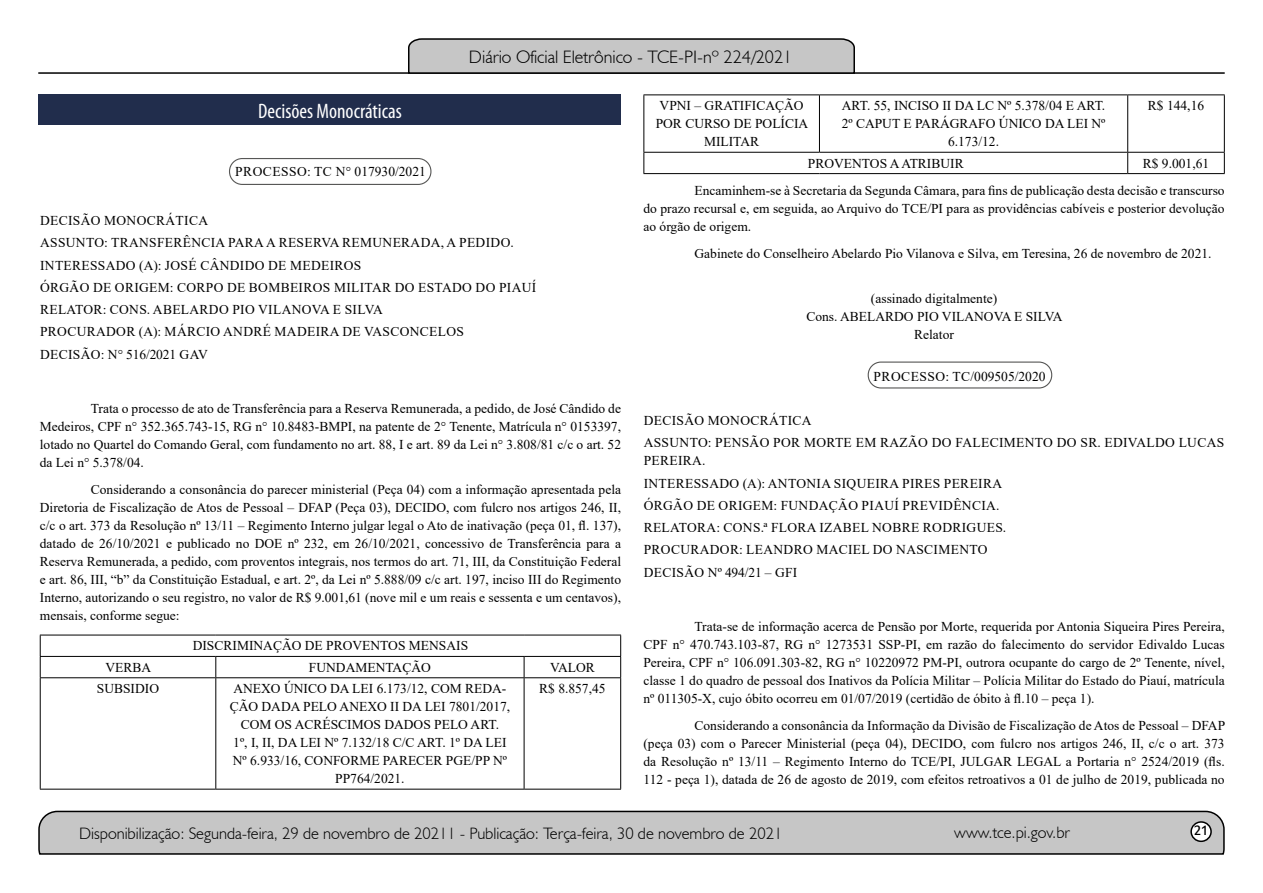
<style>
.page{position:relative;width:1263px;height:893px;background:#fff}
.page>*{position:absolute;margin:0;border:0;box-sizing:border-box;transform-origin:0 0}
.t1{font:condensed 21px "Myriad Pro";color:#fff}
.t2{font:300 18px "Humanist 521 BT";color:#000}
.t3{font:300 16.5px "Humanist 521 BT";color:#000}
.t4{font:15px "Estrangelo Edessa";color:#000}
.t5{font:13.5px/18px "Times New Roman";color:#000;text-align:justify}
.t6{font:13.5px/22.2px "Times New Roman";letter-spacing:.025em;color:#000}
.t7{font:13.5px "Times New Roman";letter-spacing:.02em;color:#000}
</style>
<div class="page">
<svg style="left:38px;top:810px;width:1187px;height:45px;background:#b9b9b9"></svg>
<div style="left:1191px;top:822px;width:20px;height:19px;background:#fff;border-radius:50%"></div>
<div style="left:1190px;top:821px;width:22px;height:21px;border:2px solid #000;border-radius:50%"></div>
<hr style="left:38px;top:72px;width:1187px;height:2px;background:#000">
<svg style="left:407px;top:38px;width:449px;height:36px;background:#b4b4b4"></svg>
<div style="left:39px;top:94px;width:582px;height:31px;background:#212d4c"></div>
<svg style="left:40px;top:636px;width:1px;height:41px"></svg>
<hr style="left:40px;top:678px;width:1px;height:111px;background:#000">
<hr style="left:40px;top:635px;width:176px;height:1px;background:#000">
<hr style="left:216px;top:635px;width:308px;height:1px;background:#000">
<hr style="left:524px;top:635px;width:97px;height:1px;background:#000">
<svg style="left:215px;top:657px;width:1px;height:20px"></svg>
<svg style="left:524px;top:657px;width:1px;height:20px"></svg>
<svg style="left:620px;top:635px;width:1px;height:42px"></svg>
<hr style="left:215px;top:678px;width:1px;height:111px;background:#000">
<hr style="left:524px;top:678px;width:1px;height:111px;background:#000">
<hr style="left:620px;top:678px;width:1px;height:111px;background:#000">
<hr style="left:40px;top:656px;width:176px;height:1px;background:#000">
<hr style="left:216px;top:656px;width:308px;height:1px;background:#000">
<hr style="left:524px;top:656px;width:97px;height:1px;background:#000">
<hr style="left:40px;top:677px;width:176px;height:1px;background:#000">
<hr style="left:216px;top:677px;width:308px;height:1px;background:#000">
<hr style="left:524px;top:677px;width:97px;height:1px;background:#000">
<hr style="left:40px;top:789px;width:176px;height:1px;background:#000">
<hr style="left:216px;top:789px;width:308px;height:1px;background:#000">
<hr style="left:524px;top:789px;width:97px;height:1px;background:#000">
<div style="left:229px;top:158px;width:202px;height:27px;border:1px solid #575756;border-radius:13px"></div>
<hr style="left:643px;top:95px;width:1px;height:57px;background:#000">
<svg style="left:643px;top:153px;width:1px;height:20px"></svg>
<hr style="left:819px;top:95px;width:1px;height:57px;background:#000">
<hr style="left:1127px;top:95px;width:1px;height:57px;background:#000">
<hr style="left:1224px;top:95px;width:1px;height:57px;background:#000">
<hr style="left:643px;top:95px;width:176px;height:1px;background:#000">
<hr style="left:819px;top:95px;width:309px;height:1px;background:#000">
<hr style="left:1128px;top:95px;width:97px;height:1px;background:#000">
<hr style="left:643px;top:152px;width:176px;height:1px;background:#000">
<hr style="left:819px;top:152px;width:309px;height:1px;background:#000">
<hr style="left:643px;top:173px;width:176px;height:1px;background:#000">
<hr style="left:819px;top:173px;width:309px;height:1px;background:#000">
<hr style="left:1128px;top:152px;width:97px;height:1px;background:#000">
<hr style="left:1128px;top:173px;width:97px;height:1px;background:#000">
<svg style="left:1127px;top:153px;width:1px;height:20px"></svg>
<svg style="left:1224px;top:153px;width:1px;height:20px"></svg>
<div style="left:868px;top:362px;width:184px;height:27px;border:1px solid #575756;border-radius:13px"></div>
<h2 class="t2" style="left:469px;top:46px;width:325px">Diário Oficial Eletrônico - TCE-PI-nº 224/2021</h2>
<h1 class="t1" style="left:258px;top:98px;width:145px">Decisões Monocráticas</h1>
<p class="t5" style="left:235px;top:162px;width:192px">PROCESSO: TC N° 017930/2021</p>
<p class="t6" style="left:40px;top:209px;width:498px">DECISÃO MONOCRÁTICA<br>ASSUNTO: TRANSFERÊNCIA PARA A RESERVA REMUNERADA, A PEDIDO.<br>INTERESSADO (A): JOSÉ CÂNDIDO DE MEDEIROS<br>ÓRGÃO DE ORIGEM: CORPO DE BOMBEIROS MILITAR DO ESTADO DO PIAUÍ RELATOR: CONS. ABELARDO PIO VILANOVA E SILVA<br>PROCURADOR (A): MÁRCIO ANDRÉ MADEIRA DE VASCONCELOS<br>DECISÃO: N° 516/2021 GAV</p>
<p class="t5" style="left:40px;top:399px;width:583px;text-indent:51px">Trata o processo de ato de Transferência para a Reserva Remunerada, a pedido, de José Cândido de Medeiros, CPF n° 352.365.743-15, RG n° 10.8483-BMPI, na patente de 2° Tenente, Matrícula n° 0153397, lotado no Quartel do Comando Geral, com fundamento no art. 88, I e art. 89 da Lei n° 3.808/81 c/c o art. 52 da Lei n° 5.378/04.</p>
<p class="t5" style="left:40px;top:480px;width:583px;text-indent:51px">Considerando a consonância do parecer ministerial (Peça 04) com a informação apresentada pela Diretoria de Fiscalização de Atos de Pessoal – DFAP (Peça 03), DECIDO, com fulcro nos artigos 246, II, c/c o art. 373 da Resolução nº 13/11 – Regimento Interno julgar legal o Ato de inativação (peça 01, fl. 137), datado de 26/10/2021 e publicado no DOE nº 232, em 26/10/2021, concessivo de Transferência para a Reserva Remunerada, a pedido, com proventos integrais, nos termos do art. 71, III, da Constituição Federal e art. 86, III, “b” da Constituição Estadual, e art. 2º, da Lei nº 5.888/09 c/c art. 197, inciso III do Regimento Interno, autorizando o seu registro, no valor de R$ 9.001,61 (nove mil e um reais e sessenta e um centavos), mensais, conforme segue:</p>
<p class="t5" style="left:193px;top:636px;width:277px">DISCRIMINAÇÃO DE PROVENTOS MENSAIS</p>
<p class="t5" style="left:105px;top:658px;width:47px">VERBA</p>
<p class="t5" style="left:309px;top:658px;width:123px">FUNDAMENTAÇÃO</p>
<p class="t5" style="left:550px;top:658px;width:46px">VALOR</p>
<p class="t5" style="left:97px;top:679px;width:64px">SUBSIDIO</p>
<p class="t5" style="left:230px;top:679px;width:282px;text-align:center">ANEXO ÚNICO DA LEI 6.173/12, COM REDA-ÇÃO DADA PELO ANEXO II DA LEI 7801/2017, COM OS ACRÉSCIMOS DADOS PELO ART.<br>1º, I, II, DA LEI Nº 7.132/18 C/C ART. 1º DA LEI Nº 6.933/16, CONFORME PARECER PGE/PP Nº PP764/2021.</p>
<p class="t5" style="left:539px;top:679px;width:68px">R$ 8.857,45</p>
<p class="t5" style="left:656px;top:96px;width:154px;text-align:center">VPNI – GRATIFICAÇÃO<br>POR CURSO DE POLÍCIA<br>MILITAR</p>
<p class="t5" style="left:842px;top:96px;width:265px;text-align:center">ART. 55, INCISO II DA LC Nº 5.378/04 E ART.<br>2º CAPUT E PARÁGRAFO ÚNICO DA LEI Nº<br>6.173/12.</p>
<p class="t5" style="left:1148px;top:96px;width:58px">R$ 144,16</p>
<p class="t5" style="left:808px;top:154px;width:157px">PROVENTOS A ATRIBUIR</p>
<p class="t5" style="left:694px;top:149px;width:532px;line-height:27.5px;text-indent:448px">R$ 9.001,61<br>Encaminhem-se à Secretaria da Segunda Câmara, para fins de publicação desta decisão e transcurso</p>
<p class="t5" style="left:643px;top:199px;width:583px">do prazo recursal e, em seguida, ao Arquivo do TCE/PI para as providências cabíveis e posterior devolução ao órgão de origem.</p>
<p class="t5" style="left:694px;top:244px;width:519px">Gabinete do Conselheiro Abelardo Pio Vilanova e Silva, em Teresina, 26 de novembro de 2021.</p>
<p class="t5" style="left:806px;top:289px;width:258px;text-align:center">(assinado digitalmente)<br>Cons. ABELARDO PIO VILANOVA E SILVA<br>Relator</p>
<p class="t7" style="left:873px;top:366px;width:173px">PROCESSO: TC/009505/2020</p>
<p class="t6" style="left:644px;top:409px;width:582px">DECISÃO MONOCRÁTICA<br>ASSUNTO: PENSÃO POR MORTE EM RAZÃO DO FALECIMENTO DO SR. EDIVALDO LUCAS</p>
<p class="t6" style="left:644px;top:449px;width:364px">PEREIRA.<br>INTERESSADO (A): ANTONIA SIQUEIRA PIRES PEREIRA ÓRGÃO DE ORIGEM: FUNDAÇÃO PIAUÍ PREVIDÊNCIA.<br>RELATORA: CONS.ª FLORA IZABEL NOBRE RODRIGUES.<br>PROCURADOR: LEANDRO MACIEL DO NASCIMENTO DECISÃO Nº 494/21 – GFI</p>
<p class="t5" style="left:643px;top:617px;width:583px;text-indent:51px">Trata-se de informação acerca de Pensão por Morte, requerida por Antonia Siqueira Pires Pereira, CPF n° 470.743.103-87, RG n° 1273531 SSP-PI, em razão do falecimento do servidor Edivaldo Lucas Pereira, CPF n° 106.091.303-82, RG n° 10220972 PM-PI, outrora ocupante do cargo de 2º Tenente, nível, classe 1 do quadro de pessoal dos Inativos da Polícia Militar – Polícia Militar do Estado do Piauí, matrícula nº 011305-X, cujo óbito ocorreu em 01/07/2019 (certidão de óbito à fl.10 – peça 1).</p>
<p class="t5" style="left:643px;top:716px;width:583px;text-indent:51px">Considerando a consonância da Informação da Divisão de Fiscalização de Atos de Pessoal – DFAP (peça 03) com o Parecer Ministerial (peça 04), DECIDO, com fulcro nos artigos 246, II, c/c o art. 373 da Resolução nº 13/11 – Regimento Interno do TCE/PI, JULGAR LEGAL a Portaria n° 2524/2019 (fls.<br>112 - peça 1), datada de 26 de agosto de 2019, com efeitos retroativos a 01 de julho de 2019, publicada no</p>
<p class="t3" style="left:79px;top:823px;width:705px">Disponibilização: Segunda-feira, 29 de novembro de 20211 - Publicação: Terça-feira, 30 de novembro de 2021</p>
<p class="t3" style="left:954px;top:822px;width:117px">www.tce.pi.gov.br</p>
<p class="t4" style="left:1194px;top:823px;width:16px">21</p>
</div>
